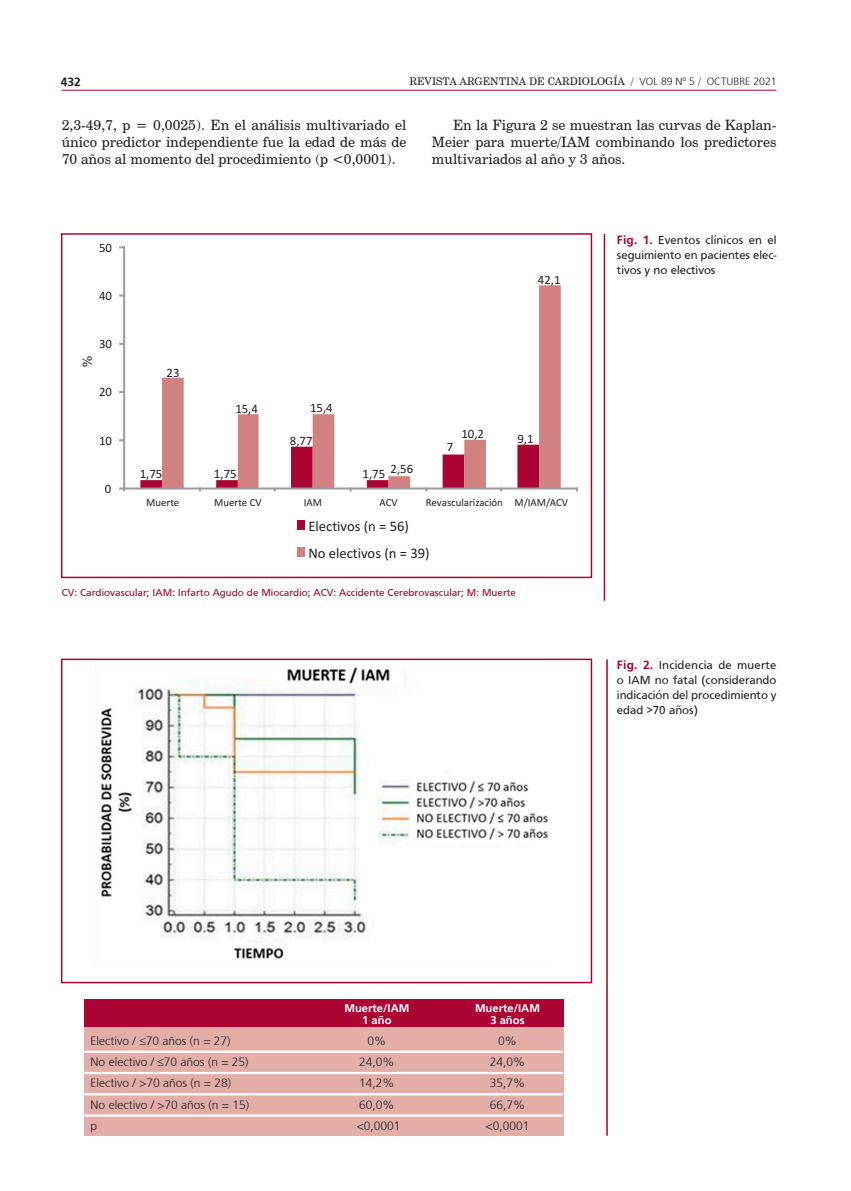
<style>
.page{position:relative;width:851px;height:1191px;background:#fff}
.page>*{position:absolute;margin:0;border:0;box-sizing:border-box;transform-origin:0 0}
.t1{font:14.55px/27px "Calibri";color:#231f20}
.texto{font:14.25px/17.2px "Century Schoolbook BT";color:#231f20;text-align:justify}
.t2{font:13.5px "Frutiger";color:#231f20}
.t3{font:12.75px "Calibri";color:#231f20}
.epigrafe_horizontal{font:12px/15px "Frutiger";color:#231f20;text-align:justify}
.tabla{font:300 12px "Frutiger";color:#231f20}
.t4{font:700 12px "Frutiger";color:#231f20}
.tabla_cab_blanco{font:700 11.25px "Frutiger";color:#fff}
.t5{font:10.8px "Calibri";color:#231f20}
.tabla_pie{font:10.5px "Frutiger";color:#ab0333}
.t6{font:10.5px "Century Schoolbook BT";color:#231f20}
.s1{font-family:"Frutiger";font-weight:300}
.s2{font-weight:700;color:#ab0333}
</style>
<div class="page">
<hr style="left:62px;top:90px;width:714px;height:1px;background:#ab0333">
<img style="left:101px;top:667px;width:447px;height:292px">
<div style="left:61px;top:658px;width:531px;height:325px;border:2px solid #ab0333"></div>
<div style="left:84px;top:999px;width:480px;height:28px;background:#ab0333"></div>
<div style="left:84px;top:1027px;width:480px;height:108px;background:#e3aea8"></div>
<hr style="left:84px;top:1050px;width:479px;height:2px;background:#fff">
<hr style="left:84px;top:1071px;width:479px;height:3px;background:#fff">
<hr style="left:84px;top:1093px;width:479px;height:2px;background:#fff">
<hr style="left:84px;top:1114px;width:479px;height:2px;background:#fff">
<hr style="left:603px;top:234px;width:2px;height:367px;background:#ab0333">
<hr style="left:606px;top:659px;width:1px;height:476px;background:#ab0333">
<svg style="left:162px;top:285px;width:398px;height:202px"></svg>
<div style="left:123px;top:246px;width:2px;height:242px;border:1px solid #999b9e"></div>
<div style="left:123px;top:487px;width:454px;height:2px;border:1px solid #999b9e"></div>
<svg style="left:119px;top:487px;width:6px;height:4px"></svg>
<svg style="left:140px;top:445px;width:399px;height:46px"></svg>
<div style="left:297px;top:520px;width:8px;height:9px;background:#ab0333"></div>
<div style="left:297px;top:547px;width:8px;height:9px;background:#d1817f"></div>
<div style="left:61px;top:233px;width:531px;height:345px;border:2px solid #ab0333"></div>
<p class="t4" style="left:61px;top:75px;width:22px">432</p>
<p class="t6" style="left:409px;top:75px;width:368px">REVISTA ARGENTINA DE CARDIOLOGÍA / <span class="s1">VOL 89 Nº 5</span> / <span class="s1">OCTUBRE 2021</span></p>
<p class="texto" style="left:62px;top:116px;width:346px">2,3-49,7, p = 0,0025). En el análisis multivariado el único predictor independiente fue la edad de más de 70 años al momento del procedimiento (p &lt;0,0001).</p>
<p class="texto" style="left:432px;top:116px;width:346px;text-indent:21px">En la Figura 2 se muestran las curvas de Kaplan-Meier para muerte/IAM combinando los predictores multivariados al año y 3 años.</p>
<p class="t3" style="left:99px;top:243px;width:14px">50</p>
<p class="t3" style="left:99px;top:291px;width:14px">40</p>
<p class="t3" style="left:99px;top:339px;width:14px">30</p>
<p class="t2" style="left:78px;top:367px;width:12px;rotate:-90deg">%</p>
<p class="t3" style="left:99px;top:387px;width:14px">20</p>
<p class="t3" style="left:99px;top:435px;width:14px">10</p>
<p class="t3" style="left:105px;top:484px;width:8px">0</p>
<p class="t3" style="left:166px;top:368px;width:14px">23</p>
<p class="t3" style="left:235px;top:404px;width:24px">15,4</p>
<p class="t3" style="left:310px;top:402px;width:24px">15,4</p>
<p class="t3" style="left:290px;top:436px;width:24px">8,77</p>
<p class="t3" style="left:140px;top:469px;width:24px">1,75</p>
<p class="t3" style="left:214px;top:468px;width:24px">1,75</p>
<p class="t3" style="left:390px;top:464px;width:24px">2,56</p>
<p class="t3" style="left:362px;top:468px;width:24px">1,75</p>
<p class="t3" style="left:538px;top:274px;width:24px">42,1</p>
<p class="t3" style="left:447px;top:441px;width:8px">7</p>
<p class="t3" style="left:461px;top:428px;width:24px">10,2</p>
<p class="t3" style="left:517px;top:433px;width:18px">9,1</p>
<p class="t5" style="left:146px;top:498px;width:34px">Muerte</p>
<p class="t5" style="left:214px;top:498px;width:49px">Muerte CV</p>
<p class="t5" style="left:304px;top:498px;width:20px">IAM</p>
<p class="t5" style="left:379px;top:498px;width:20px">ACV</p>
<p class="t5" style="left:426px;top:498px;width:144px">Revascularización M/IAM/ACV</p>
<p class="t1" style="left:308px;top:513px;width:123px">Electivos (n = 56)<br>No electivos (n = 39)</p>
<p class="tabla_pie" style="left:62px;top:586px;width:456px">CV: Cardiovascular; IAM: Infarto Agudo de Miocardio; ACV: Accidente Cerebrovascular; M: Muerte</p>
<p class="epigrafe_horizontal" style="left:617px;top:232px;width:161px"><span class="s2">Fig. 1.</span> Eventos clínicos en el seguimiento en pacientes elec&shy;tivos y no electivos</p>
<p class="epigrafe_horizontal" style="left:617px;top:657px;width:161px"><span class="s2">Fig. 2.</span> Incidencia de muerte o IAM no fatal (considerando indicación del procedimiento y edad &gt;70 años)</p>
<p class="tabla_cab_blanco" style="left:344px;top:1001px;width:67px">Muerte/IAM</p>
<p class="tabla_cab_blanco" style="left:475px;top:1001px;width:67px">Muerte/IAM</p>
<p class="tabla_cab_blanco" style="left:362px;top:1013px;width:31px">1 año</p>
<p class="tabla_cab_blanco" style="left:490px;top:1013px;width:36px">3 años</p>
<p class="tabla" style="left:91px;top:1034px;width:141px">Electivo / ≤70 años (n = 27)</p>
<p class="tabla" style="left:367px;top:1034px;width:20px">0%</p>
<p class="tabla" style="left:498px;top:1034px;width:20px">0%</p>
<p class="tabla" style="left:91px;top:1055px;width:159px">No electivo / ≤70 años (n = 25)</p>
<p class="tabla" style="left:359px;top:1055px;width:37px">24,0%</p>
<p class="tabla" style="left:490px;top:1055px;width:37px">24,0%</p>
<p class="tabla" style="left:91px;top:1076px;width:142px">Electivo / &gt;70 años (n = 28)</p>
<p class="tabla" style="left:359px;top:1076px;width:37px">14,2%</p>
<p class="tabla" style="left:490px;top:1076px;width:37px">35,7%</p>
<p class="tabla" style="left:91px;top:1097px;width:160px">No electivo / &gt;70 años (n = 15)</p>
<p class="tabla" style="left:359px;top:1097px;width:37px">60,0%</p>
<p class="tabla" style="left:490px;top:1097px;width:37px">66,7%</p>
<p class="tabla" style="left:91px;top:1119px;width:8px">p</p>
<p class="tabla" style="left:356px;top:1119px;width:45px">&lt;0,0001</p>
<p class="tabla" style="left:485px;top:1119px;width:45px">&lt;0,0001</p>
</div>
